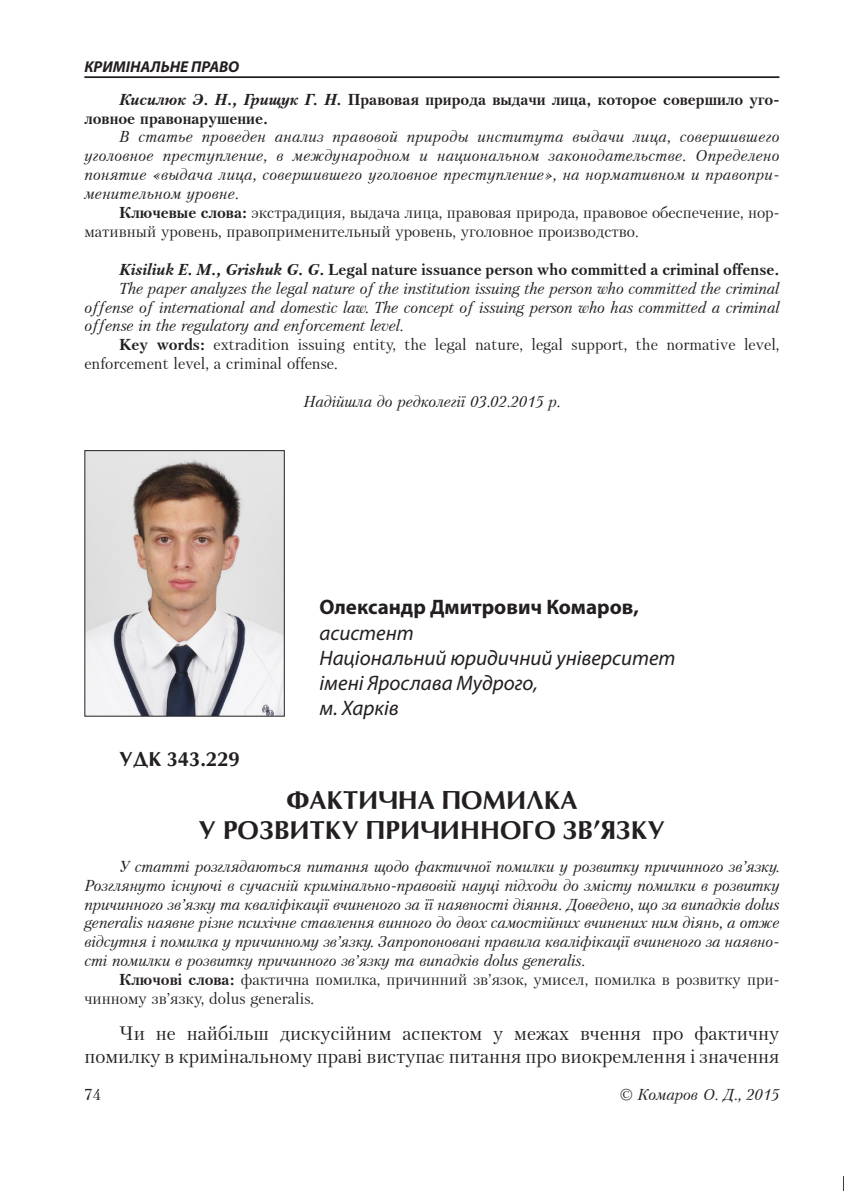
<style>
.page{position:relative;width:844px;height:1191px;background:#fff}
.page>*{position:absolute;margin:0;border:0;box-sizing:border-box;transform-origin:0 0}
.Заголовок{font:700 24.5px/29.4px "Opium";color:#231f20;text-align:center}
.Под_именем{font:italic 21px "Myriad Pro";color:#231f20}
.Имя{font:700 21px "Myriad Pro";color:#231f20}
.Текст{font:19.25px/22.2px "Petersburg CTT";color:#231f20;text-align:right}
.УДК{font:700 19.25px "Opium";color:#231f20}
.Анотация{font:italic 15.75px/18.9px "Petersburg CTT";color:#231f20;text-align:justify}
.Анотация-2{font:15.75px/18.9px "Petersburg CTT";color:#231f20}
.Анотация-3{font:700 15.75px/18.9px "Petersburg CTT";color:#231f20}
.Конец{font:italic 15.75px "Petersburg CTT";color:#231f20}
.t1{font:italic 700 15.75px "Myriad Pro";color:#231f20}
.s1{font-style:italic}
.s2{font-weight:700}
</style>
<div class="page">
<hr style="left:84px;top:76px;width:695px;height:2px;background:#231f20">
<img style="left:86px;top:452px;width:197px;height:262px">
<div style="left:84px;top:450px;width:201px;height:266px;border:1px solid #231f20"></div>
<p class="t1" style="left:84px;top:56px;width:156px">КРИМІНАЛЬНЕ ПРАВО</p>
<p class="Анотация-3" style="left:84px;top:89px;width:696px;text-indent:35px"><span class="s1">Кисилюк Э. Н., Грищук Г. Н.</span> Правовая природа выдачи лица, которое совершило уго&shy;ловное правонарушение.</p>
<p class="Анотация" style="left:84px;top:127px;width:696px;text-indent:35px">В статье проведен анализ правовой природы института выдачи лица, совершившего уголовное преступление, в международном и национальном законодательстве. Определено понятие «выдача лица, совершившего уголовное преступление», на нормативном и правопри&shy;менительном уровне.</p>
<p class="Анотация-2" style="left:84px;top:203px;width:696px;text-indent:35px"><span class="s2">Ключевые слова:</span> экстрадиция, выдача лица, правовая природа, правовое обеспечение, нор&shy;мативный уровень, правоприменительный уровень, уголовное производство.</p>
<p class="Анотация-3" style="left:119px;top:259px;width:661px"><span class="s1">Kisiliuk E. M., Grishuk G. G.</span> Legal nature issuance person who committed a criminal offense.</p>
<p class="Анотация" style="left:84px;top:279px;width:696px;text-indent:35px">The paper analyzes the legal nature of the institution issuing the person who committed the criminal offense of international and domestic law. The concept of issuing person who has committed a criminal offense in the regulatory and enforcement level.</p>
<p class="Анотация-2" style="left:84px;top:335px;width:696px;text-indent:35px"><span class="s2">Key words:</span> extradition issuing entity, the legal nature, legal support, the normative level, enforcement level, a criminal offense.</p>
<p class="Конец" style="left:303px;top:392px;width:258px">Надійшла до редколегії 03.02.2015 р.</p>
<p class="Имя" style="left:319px;top:593px;width:321px">Олександр Дмитрович Комаров,</p>
<p class="Под_именем" style="left:319px;top:619px;width:96px">асистент</p>
<p class="Под_именем" style="left:319px;top:645px;width:357px">Національний юридичний університет</p>
<p class="Под_именем" style="left:319px;top:670px;width:220px">імені Ярослава Мудрого,</p>
<p class="Под_именем" style="left:319px;top:695px;width:81px">м. Харків</p>
<p class="УДК" style="left:119px;top:746px;width:122px">УДК 343.229</p>
<p class="Заголовок" style="left:198px;top:785px;width:468px">ФАКТИЧНА ПОМИЛКА<br>У РОЗВИТКУ ПРИЧИННОГО ЗВ’ЯЗКУ</p>
<p class="Анотация" style="left:84px;top:856px;width:696px;text-indent:35px">У статті розглядаються питання щодо фактичної помилки у розвитку причинного зв’язку.<br>Розглянуто існуючі в сучасній кримінально-правовій науці підходи до змісту помилки в розвитку причинного зв’язку та кваліфікації вчиненого за її наявності діяння. Доведено, що за випадків dolus generalis наявне різне психічне ставлення винного до двох самостійних вчинених ним діянь, а отже відсутня і помилка у причинному зв’язку. Запропоновані правила кваліфікації вчиненого за наявно&shy;сті помилки в розвитку причинного зв’язку та випадків dolus generalis.</p>
<p class="Анотация-2" style="left:84px;top:970px;width:696px;text-indent:35px"><span class="s2">Ключові слова:</span> фактична помилка, причинний зв’язок, умисел, помилка в розвитку при&shy;чинному зв’язку, dolus generalis.</p>
<p class="Текст" style="left:84px;top:1022px;width:696px">Чи не найбільш дискусійним аспектом у межах вчення про фактичну помилку в кримінальному праві виступає питання про виокремлення і значення</p>
<p class="Анотация-2" style="left:84px;top:1085px;width:18px">74</p>
<p class="Анотация" style="left:619px;top:1085px;width:162px">© Комаров О. Д., 2015</p>
</div>
